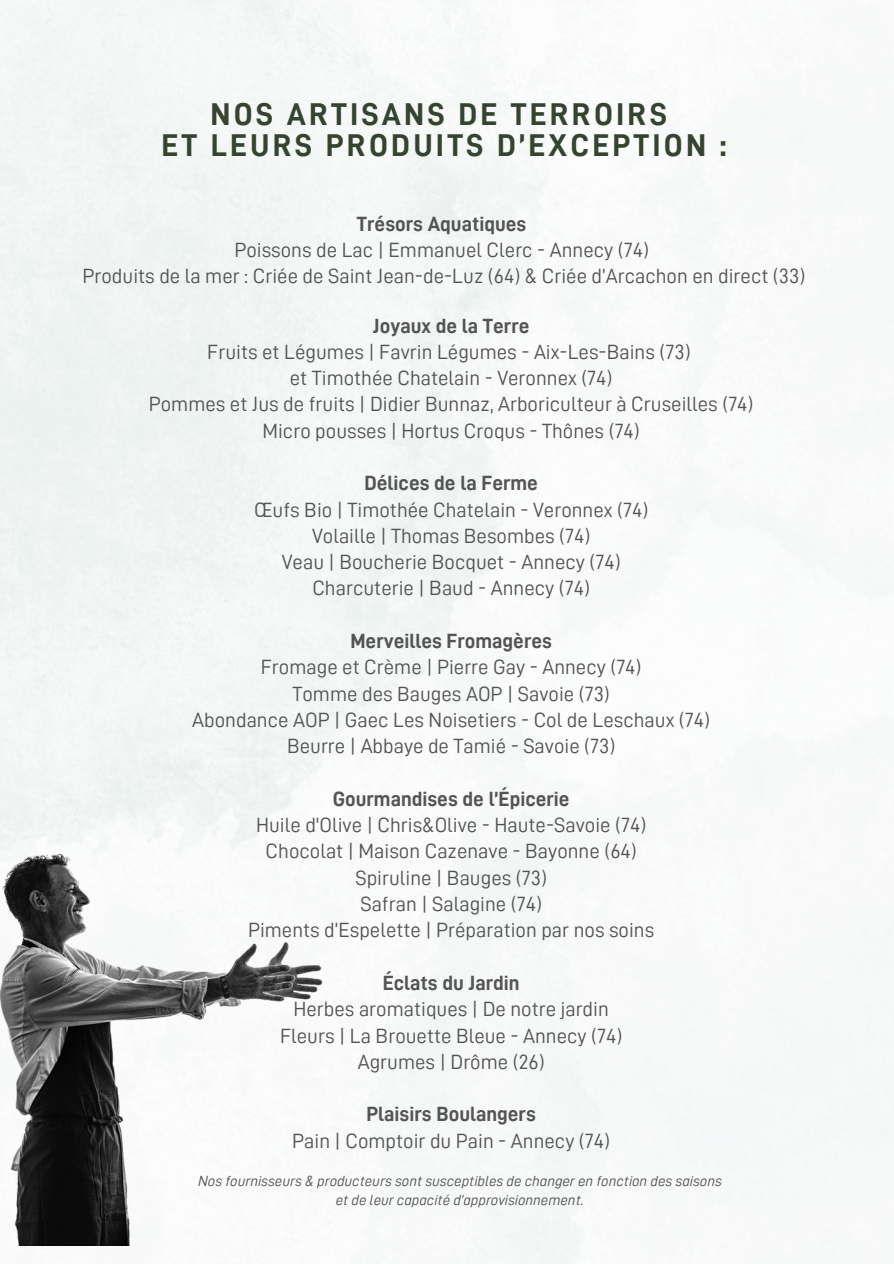
<style>
.page{position:relative;width:894px;height:1264px;background:#fff}
.page>*{position:absolute;margin:0;border:0;box-sizing:border-box;transform-origin:0 0}
.t1{font:31.65px/31px "D DIN Bold";letter-spacing:.1em;color:#35442f;text-align:center}
.t2{font:20.7px/26.2px "D DIN";color:#545454;text-align:center}
.t3{font:20.7px "D DIN Bold";color:#545454}
.t4{font:14.7px/19px "D DIN Italic";color:#545454;text-align:center}
.s1{font-family:"D DIN Bold"}
</style>
<div class="page">
<img style="left:0;top:0;width:893px;height:1263px">
<img style="left:0;top:750px;width:326px;height:495px">
<p class="t1" style="left:161px;top:99px;width:566px">NOS ARTISANS DE TERROIRS<br>ET LEURS PRODUITS D’EXCEPTION :</p>
<h1 class="t2" style="left:83px;top:210px;width:724px"><span class="s1">Trésors Aquatiques<br></span>Poissons de Lac | Emmanuel Clerc - Annecy (74)<br>Produits de la mer : Criée de Saint Jean-de-Luz (64) &amp; Criée d’Arcachon en direct (33)</h1>
<h2 class="t3" style="left:373px;top:315px;width:158px">Joyaux de la Terre</h2>
<p class="t2" style="left:207px;top:339px;width:484px">Fruits et Légumes | Favrin Légumes - Aix-Les-Bains (73)</p>
<h2 class="t2" style="left:290px;top:365px;width:324px">et Timothée Chatelain - Veronnex (74)</h2>
<p class="t2" style="left:149px;top:391px;width:606px">Pommes et Jus de fruits | Didier Bunnaz, Arboriculteur à Cruseilles (74)<br>Micro pousses | Hortus Croqus - Thônes (74)</p>
<h2 class="t2" style="left:254px;top:470px;width:395px"><span class="s1">Délices de la Ferme<br></span>Œufs Bio | Timothée Chatelain - Veronnex (74)<br>Volaille | Thomas Besombes (74)<br>Veau | Boucherie Bocquet - Annecy (74)<br>Charcuterie | Baud - Annecy (74)</h2>
<p class="t2" style="left:192px;top:628px;width:519px"><span class="s1">Merveilles Fromagères<br></span>Fromage et Crème | Pierre Gay - Annecy (74)<br>Tomme des Bauges AOP | Savoie (73)<br>Abondance AOP | Gaec Les Noisetiers - Col de Leschaux (74)<br>Beurre | Abbaye de Tamié - Savoie (73)</p>
<p class="t2" style="left:248px;top:785px;width:407px"><span class="s1">Gourmandises de l’Épicerie<br></span>Huile d'Olive | Chris&amp;Olive - Haute-Savoie (74)<br>Chocolat | Maison Cazenave - Bayonne (64)<br>Spiruline | Bauges (73)<br>Safran | Salagine (74)<br>Piments d’Espelette | Préparation par nos soins</p>
<p class="t2" style="left:280px;top:969px;width:344px"><span class="s1">Éclats du Jardin<br></span>Herbes aromatiques | De notre jardin<br>Fleurs | La Brouette Bleue - Annecy (74)<br>Agrumes | Drôme (26)</p>
<p class="t2" style="left:292px;top:1101px;width:319px"><span class="s1">Plaisirs Boulangers<br></span>Pain | Comptoir du Pain - Annecy (74)</p>
<p class="t4" style="left:198px;top:1171px;width:525px">Nos fournisseurs &amp; producteurs sont susceptibles de changer en fonction des saisons et de leur capacité d’approvisionnement.</p>
</div>
